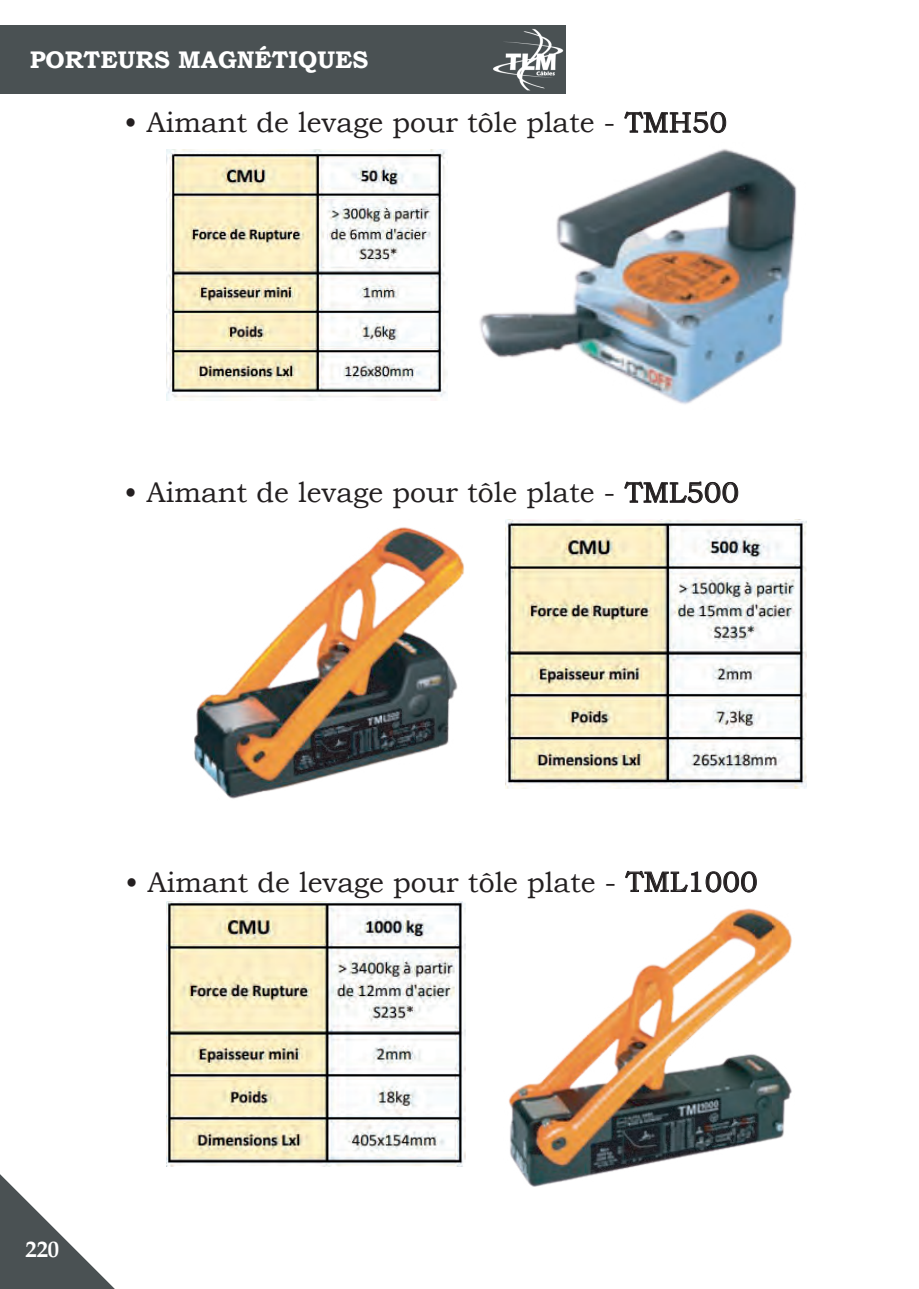
<style>
.page{position:relative;width:919px;height:1289px;background:#fff}
.page>*{position:absolute;margin:0;border:0;box-sizing:border-box;transform-origin:0 0}
.t1{font:28.5px "Bookman Old Style";color:#231f20}
.t2{font:700 24px "Bookman Old Style";color:#fff}
.t3{font:700 22.5px "Book Antiqua";color:#fff}
</style>
<div class="page">
<svg style="left:624px;top:111px;width:102px;height:22px"></svg>
<img style="left:166px;top:150px;width:280px;height:250px">
<img style="left:479px;top:149px;width:318px;height:255px">
<img style="left:505px;top:519px;width:301px;height:269px">
<img style="left:194px;top:527px;width:270px;height:272px">
<svg style="left:624px;top:481px;width:114px;height:22px"></svg>
<svg style="left:625px;top:870px;width:131px;height:22px"></svg>
<img style="left:166px;top:901px;width:299px;height:264px">
<img style="left:509px;top:908px;width:283px;height:279px">
<svg style="left:0;top:1174px;width:114px;height:114px"></svg>
<div style="left:0;top:26px;width:566px;height:68px;background:#4a5153"></div>
<img style="left:493px;top:28px;width:71px;height:62px">
<p class="t2" style="left:30px;top:46px;width:340px">PORTEURS MAGNÉTIQUES</p>
<p class="t1" style="left:124px;top:106px;width:604px">• Aimant de levage pour tôle plate - TMH50</p>
<p class="t1" style="left:124px;top:476px;width:616px">• Aimant de levage pour tôle plate - TML500</p>
<p class="t1" style="left:125px;top:865px;width:634px">• Aimant de levage pour tôle plate - TML1000</p>
<p class="t3" style="left:25px;top:1235px;width:35px">220</p>
</div>
